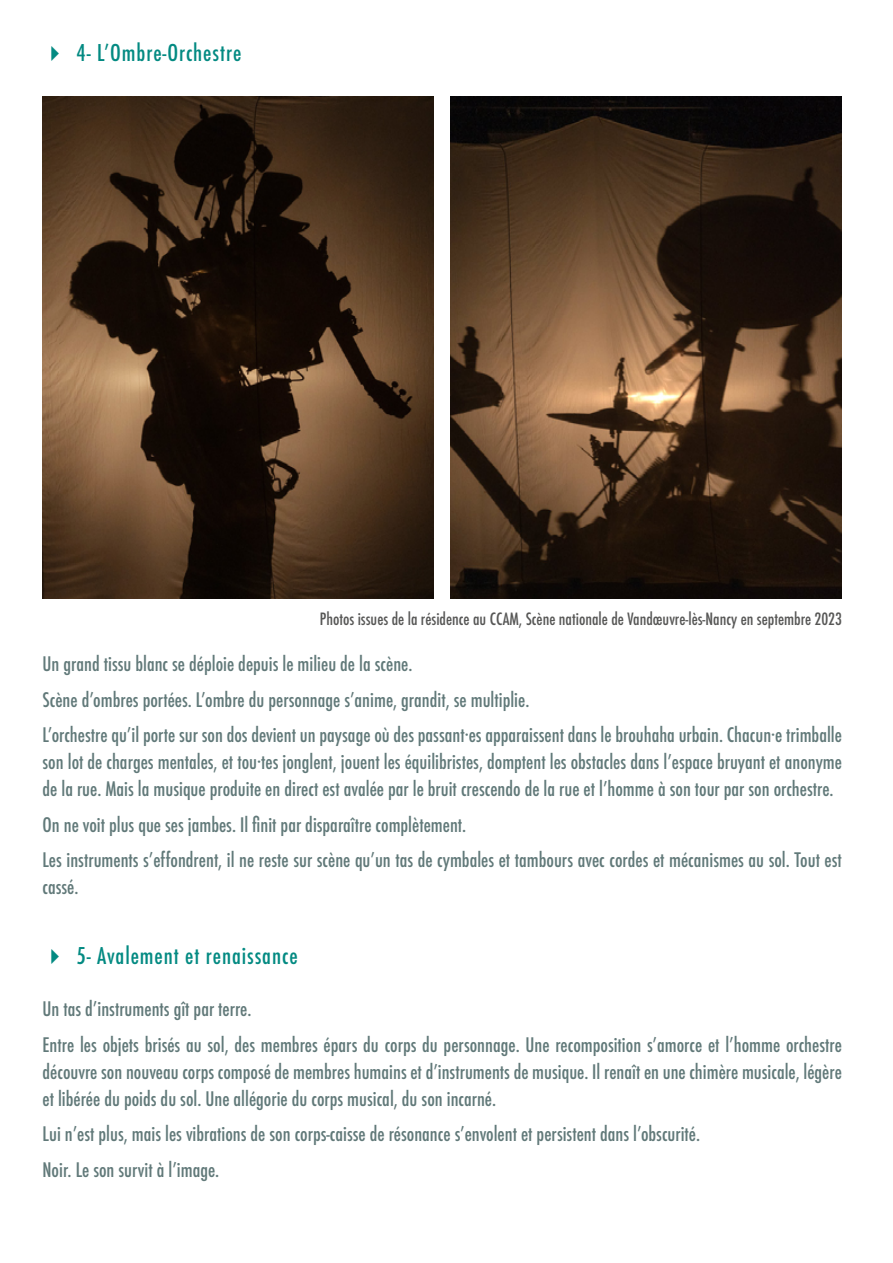
<style>
.page{position:relative;width:893px;height:1263px;background:#fff}
.page>*{position:absolute;margin:0;border:0;box-sizing:border-box;transform-origin:0 0}
.t1{font:500 condensed 22.5px "Futura";letter-spacing:.04em;color:#038a82}
.t2{font:500 condensed 19.5px/35.5px "Futura";color:#617979}
.t3{font:500 condensed 16.5px "Futura";color:#575756}
</style>
<div class="page">
<img style="left:43px;top:96px;width:391px;height:502px">
<img style="left:451px;top:96px;width:391px;height:502px">
<p class="t1" style="left:77px;top:38px;width:166px">4- L’Ombre-Orchestre</p>
<p class="t3" style="left:320px;top:608px;width:524px">Photos issues de la résidence au CCAM, Scène nationale de Vandœuvre-lès-Nancy en septembre 2023</p>
<p class="t2" style="left:43px;top:646px;width:801px">Un grand tissu blanc se déploie depuis le milieu de la scène.<br>Scène d’ombres portées. L’ombre du personnage s’anime, grandit, se multiplie.<br>L’orchestre qu’il porte sur son dos devient un paysage où des passant·es apparaissent dans le brouhaha urbain. Chacun·e trimballe</p>
<p class="t2" style="left:43px;top:748px;width:801px;line-height:27px">son lot de charges mentales, et tou·tes jonglent, jouent les équilibristes, domptent les obstacles dans l’espace bruyant et anonyme de la rue. Mais la musique produite en direct est avalée par le bruit crescendo de la rue et l’homme à son tour par son orchestre.</p>
<p class="t2" style="left:43px;top:807px;width:801px">On ne voit plus que ses jambes. Il finit par disparaître complètement.<br>Les instruments s’effondrent, il ne reste sur scène qu’un tas de cymbales et tambours avec cordes et mécanismes au sol. Tout est</p>
<p class="t2" style="left:43px;top:869px;width:37px">cassé.</p>
<p class="t1" style="left:77px;top:941px;width:223px">5- Avalement et renaissance</p>
<p class="t2" style="left:43px;top:991px;width:801px">Un tas d’instruments gît par terre.<br>Entre les objets brisés au sol, des membres épars du corps du personnage. Une recomposition s’amorce et l’homme orchestre</p>
<p class="t2" style="left:43px;top:1058px;width:801px;line-height:27px">découvre son nouveau corps composé de membres humains et d’instruments de musique. Il renaît en une chimère musicale, légère et libérée du poids du sol. Une allégorie du corps musical, du son incarné.</p>
<p class="t2" style="left:43px;top:1116px;width:659px">Lui n’est plus, mais les vibrations de son corps-caisse de résonance s’envolent et persistent dans l’obscurité.<br>Noir. Le son survit à l’image.</p>
</div>
